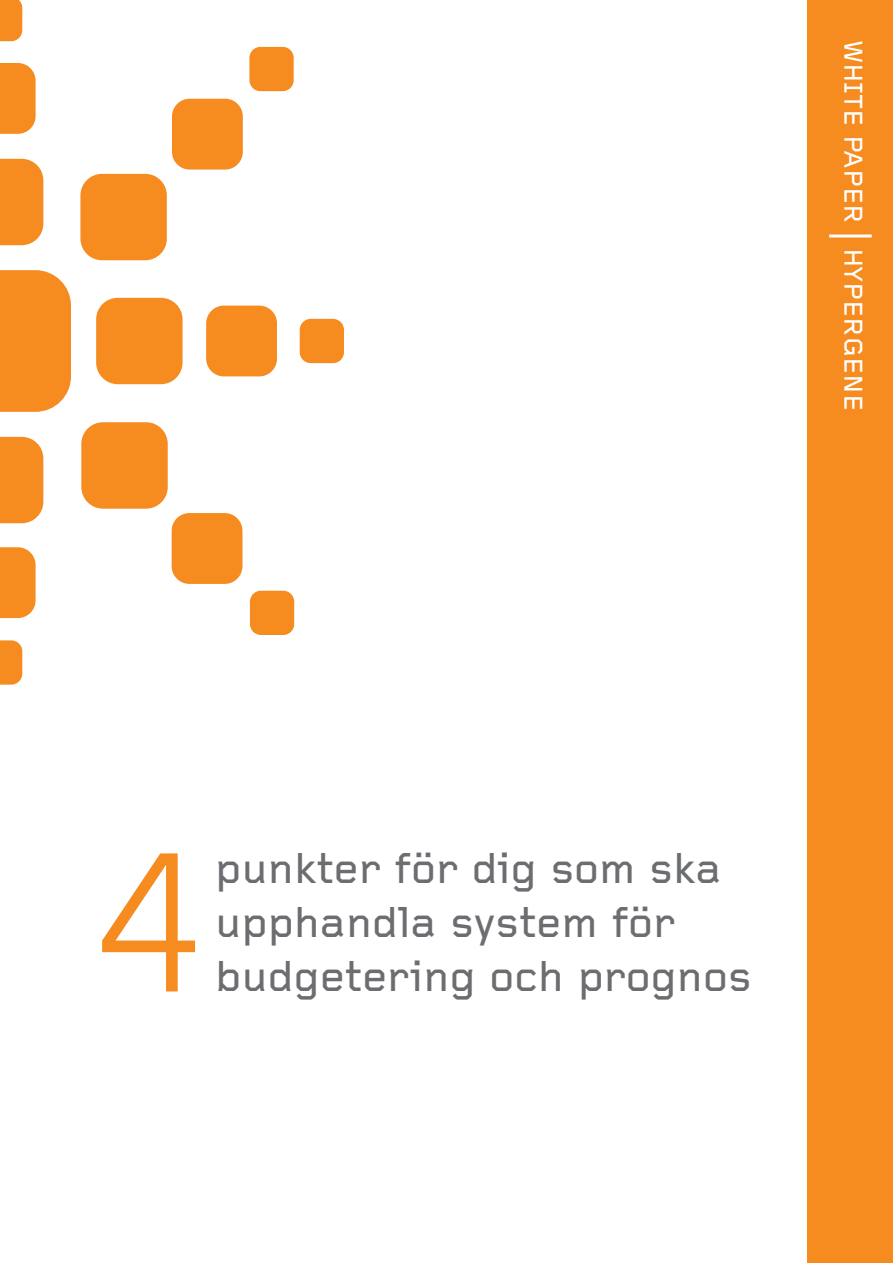
<style>
.page{position:relative;width:893px;height:1263px;background:#fff}
.page>*{position:absolute;margin:0;border:0;box-sizing:border-box;transform-origin:0 0}
.t1{font:206.85px "Foundry Gridnik";color:#f68b1f}
.t2{font:500 45px/54px "Foundry Gridnik";color:#6c6d70}
.t3{font:500 26.85px "Foundry Gridnik";color:#fff}
</style>
<div class="page">
<div style="left:0;top:270px;width:71px;height:142px;background:#f68b1f"></div>
<svg style="left:0;top:0;width:22px;height:41px"></svg>
<svg style="left:0;top:63px;width:36px;height:71px;background:#f6922e"></svg>
<div style="left:0;top:159px;width:43px;height:86px;background:#f68b1f"></div>
<div style="left:80px;top:174px;width:87px;height:86px;background:#f68b1f;border-radius:22px"></div>
<div style="left:172px;top:99px;width:71px;height:71px;background:#f68b1f;border-radius:18px"></div>
<div style="left:249px;top:47px;width:45px;height:44px;background:#f68b1f;border-radius:11px"></div>
<div style="left:96px;top:298px;width:87px;height:86px;background:#f68b1f;border-radius:22px"></div>
<div style="left:206px;top:306px;width:71px;height:70px;background:#f68b1f;border-radius:18px"></div>
<div style="left:300px;top:319px;width:44px;height:44px;background:#f68b1f;border-radius:11px"></div>
<div style="left:250px;top:591px;width:44px;height:44px;background:#f68b1f;border-radius:11px"></div>
<div style="left:172px;top:513px;width:70px;height:71px;background:#f68b1f;border-radius:18px"></div>
<div style="left:81px;top:422px;width:87px;height:87px;background:#f68b1f;border-radius:22px"></div>
<div style="left:0;top:437px;width:43px;height:86px;background:#f68b1f"></div>
<svg style="left:0;top:640px;width:22px;height:45px"></svg>
<svg style="left:0;top:547px;width:36px;height:71px;background:#f6922e"></svg>
<div style="left:808px;top:0;width:85px;height:1263px;background:#f68b1f"></div>
<hr style="left:829px;top:234px;width:43px;height:3px;background:#fff">
<p class="t3" style="left:868px;top:40px;width:373px;rotate:90deg">WHITE PAPER HYPERGENE</p>
<p class="t1" style="left:90px;top:811px;width:127px">4</p>
<p class="t2" style="left:215px;top:844px;width:538px">punkter för dig som ska upphandla system för budgetering och prognos</p>
</div>
